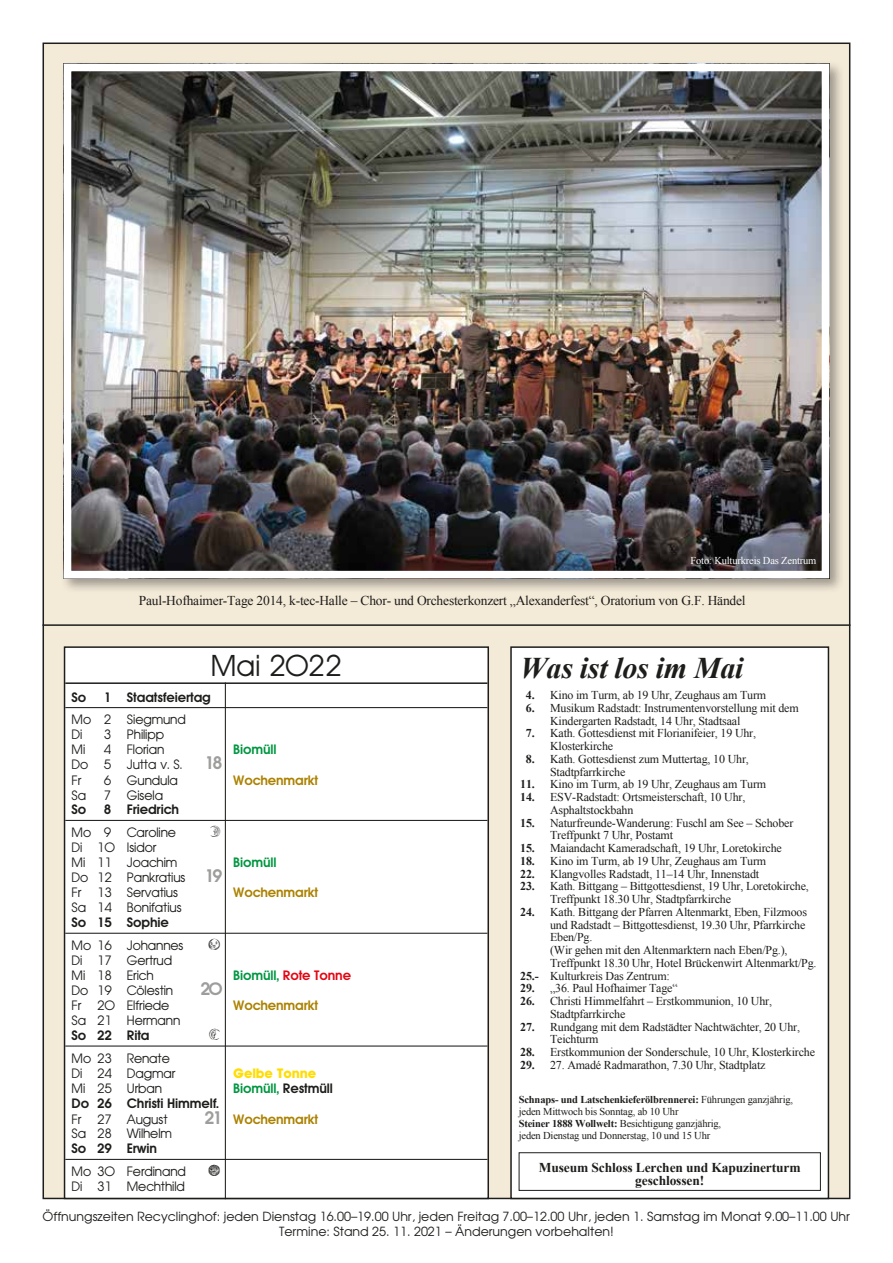
<style>
.page{position:relative;width:893px;height:1263px;background:#fff}
.page>*{position:absolute;margin:0;border:0;box-sizing:border-box;transform-origin:0 0}
.t1{font:italic 700 30px "Times New Roman";letter-spacing:-.01em;color:#1d1d1b}
.t2{font:30px "Avant Garde BQ";letter-spacing:-.005em;color:#1d1d1b}
.t3{font:600 18px "Avant Garde BQ";color:#9d9d9c}
.t4{font:13.5px/15.1px "Avant Garde BQ";letter-spacing:-.01em;color:#1d1d1b}
.t5{font:13.5px "Times New Roman";letter-spacing:-.015em;color:#1d1d1b}
.t6{font:600 13.5px "Avant Garde BQ";letter-spacing:-.01em;color:#1d1d1b}
.t7{font:700 13.5px/13.5px "Times New Roman";letter-spacing:-.01em;color:#1d1d1b;text-align:center}
.t8{font:600 13.5px "Avant Garde BQ";letter-spacing:-.01em;color:#ac8200}
.t9{font:600 13.5px "Avant Garde BQ";letter-spacing:-.01em;color:#009641}
.t10{font:600 13.5px "Avant Garde BQ";letter-spacing:-.01em;color:#e30613}
.t11{font:700 13.5px "Avant Garde BQ";letter-spacing:-.01em;color:#fd0}
.t12{font:12.6px/15.5px "Avant Garde";color:#1d1d1b;text-align:center}
.t13{font:12px/12.8px "Times New Roman";letter-spacing:-.015em;color:#1d1d1b}
.t14{font:10.5px/12px "Times New Roman";letter-spacing:-.015em;color:#1d1d1b}
.t15{font:10.5px "Times New Roman";letter-spacing:-.015em;color:#fff}
.s1{font-weight:600;font-size:18px;color:#9d9d9c}
.s2{color:#009641}
.s3{color:#1d1d1b}
.s4{font-size:18px;color:#9d9d9c}
.s5{font-weight:700}
</style>
<div class="page">
<div style="left:43px;top:43px;width:807px;height:1156px;background:#f4ead8;border:2px solid #1d1d1b"></div>
<div style="left:511px;top:647px;width:317px;height:551px;background:#fff"></div>
<div style="left:510px;top:646px;width:319px;height:553px;border:2px solid #1d1d1b"></div>
<hr style="left:43px;top:624px;width:807px;height:2px;background:#1d1d1b">
<div style="left:65px;top:647px;width:423px;height:551px;background:#fff"></div>
<hr style="left:65px;top:682px;width:422px;height:2px;background:#1d1d1b">
<hr style="left:65px;top:707px;width:422px;height:1px;background:#1d1d1b">
<hr style="left:65px;top:820px;width:422px;height:1px;background:#1d1d1b">
<hr style="left:65px;top:933px;width:422px;height:1px;background:#1d1d1b">
<hr style="left:65px;top:1045px;width:422px;height:1px;background:#1d1d1b">
<hr style="left:65px;top:1159px;width:422px;height:1px;background:#1d1d1b">
<div style="left:64px;top:646px;width:425px;height:553px;border:2px solid #1d1d1b"></div>
<hr style="left:225px;top:682px;width:1px;height:517px;background:#1d1d1b">
<div style="left:60px;top:60px;width:784px;height:534px;background:#1d1d1b;opacity:.4"></div>
<img style="left:73px;top:73px;width:747px;height:496px">
<div style="left:64px;top:64px;width:765px;height:514px;border:8px solid #fff"></div>
<div style="left:519px;top:1152px;width:302px;height:39px;border:1px solid #1d1d1b"></div>
<p class="t15" style="left:690px;top:553px;width:127px">Foto: Kulturkreis Das Zentrum</p>
<p class="t5" style="left:139px;top:591px;width:608px">Paul-Hofhaimer-Tage 2014, k-tec-Halle – Chor- und Orchesterkonzert „Alexanderfest“, Oratorium von G.F. Händel</p>
<h1 class="t2" style="left:211px;top:649px;width:132px">Mai 2022</h1>
<p class="t6" style="left:72px;top:689px;width:16px">So</p>
<p class="t6" style="left:104px;top:689px;width:109px">1 Staatsfeiertag</p>
<p class="t4" style="left:72px;top:712px;width:116px">Mo 2 Siegmund<br>Di</p>
<p class="t4" style="left:104px;top:727px;width:62px">3 Philipp</p>
<p class="t4" style="left:72px;top:742px;width:15px">Mi</p>
<p class="t4" style="left:104px;top:742px;width:62px">4 Florian</p>
<p class="t9" style="left:233px;top:742px;width:45px">Biomüll</p>
<p class="t4" style="left:72px;top:757px;width:152px;line-height:15.6px">Do 5 Jutta v. S. <span class="s1">18<br></span>Fr</p>
<p class="t4" style="left:104px;top:773px;width:76px">6 Gundula</p>
<p class="t8" style="left:233px;top:772px;width:86px">Wochenmarkt</p>
<p class="t4" style="left:72px;top:788px;width:16px">Sa</p>
<p class="t4" style="left:104px;top:788px;width:61px">7 Gisela</p>
<p class="t6" style="left:72px;top:802px;width:16px">So</p>
<p class="t6" style="left:104px;top:802px;width:77px">8 Friedrich</p>
<p class="t4" style="left:72px;top:825px;width:107px">Mo 9 Caroline<br>Di 10 Isidor<br>Mi 11 Joachim</p>
<p class="t4" style="left:72px;top:870px;width:152px">Do 12 Pankratius <span class="s1">19<br></span>Fr 13 Servatius</p>
<p class="t9" style="left:233px;top:854px;width:45px">Biomüll</p>
<p class="t8" style="left:233px;top:885px;width:86px">Wochenmarkt</p>
<p class="t4" style="left:72px;top:900px;width:112px">Sa 14 Bonifatius</p>
<p class="t6" style="left:72px;top:915px;width:99px">So 15 Sophie</p>
<p class="t4" style="left:72px;top:938px;width:114px">Mo 16 Johannes<br>Di 17 Gertrud<br>Mi 18 Erich</p>
<p class="t10" style="left:233px;top:967px;width:119px"><span class="s2">Biomüll,</span> Rote Tonne</p>
<p class="t4" style="left:72px;top:983px;width:103px">Do 19 Cölestin</p>
<h2 class="t3" style="left:200px;top:978px;width:24px">20</h2>
<p class="t4" style="left:72px;top:998px;width:99px">Fr 20 Elfriede</p>
<p class="t8" style="left:233px;top:998px;width:86px">Wochenmarkt</p>
<p class="t4" style="left:72px;top:1013px;width:110px">Sa 21 Hermann</p>
<p class="t6" style="left:72px;top:1027px;width:79px">So 22 Rita</p>
<p class="t4" style="left:72px;top:1050px;width:105px">Mo 23 Renate<br>Di 24 Dagmar</p>
<p class="t11" style="left:233px;top:1065px;width:85px">Gelbe Tonne</p>
<p class="t4" style="left:72px;top:1081px;width:92px">Mi 25 Urban</p>
<p class="t9" style="left:233px;top:1081px;width:101px">Biomüll, <span class="s3">Restmüll</span></p>
<p class="t6" style="left:72px;top:1095px;width:149px">Do 26 Christi Himmelf.</p>
<p class="t4" style="left:72px;top:1112px;width:97px">Fr 27 August</p>
<p class="t8" style="left:205px;top:1111px;width:115px"><span class="s4">21</span> Wochenmarkt</p>
<p class="t4" style="left:72px;top:1127px;width:102px">Sa 28 Wilhelm</p>
<p class="t6" style="left:72px;top:1141px;width:87px">So 29 Erwin</p>
<p class="t4" style="left:72px;top:1164px;width:116px">Mo 30 Ferdinand<br>Di 31 Mechthild</p>
<h1 class="t1" style="left:520px;top:647px;width:225px">Was ist los im Mai</h1>
<p class="t13" style="left:526px;top:688px;width:242px"><span class="s5">4.</span> Kino im Turm, ab 19 Uhr, Zeughaus am Turm</p>
<p class="t13" style="left:550px;top:701px;width:250px;text-indent:-24px"><span class="s5">6.</span> Musikum Radstadt: Instrumentenvorstellung mit dem<br>Kindergarten Radstadt, 14 Uhr, Stadtsaal</p>
<p class="t13" style="left:550px;top:727px;width:208px;text-indent:-24px"><span class="s5">7.</span> Kath. Gottesdienst mit Florianifeier, 19 Uhr,<br>Klosterkirche</p>
<p class="t13" style="left:550px;top:752px;width:200px;text-indent:-24px"><span class="s5">8.</span> Kath. Gottesdienst zum Muttertag, 10 Uhr,<br>Stadtpfarrkirche</p>
<p class="t13" style="left:520px;top:778px;width:247px"><span class="s5">11.</span> Kino im Turm, ab 19 Uhr, Zeughaus am Turm</p>
<p class="t13" style="left:550px;top:790px;width:197px;text-indent:-30px"><span class="s5">14.</span> ESV-Radstadt: Ortsmeisterschaft, 10 Uhr,<br>Asphaltstockbahn</p>
<p class="t13" style="left:550px;top:816px;width:245px;text-indent:-30px"><span class="s5">15.</span> Naturfreunde-Wanderung: Fuschl am See – Schober<br>Treffpunkt 7 Uhr, Postamt</p>
<p class="t13" style="left:520px;top:841px;width:263px"><span class="s5">15.</span> Maiandacht Kameradschaft, 19 Uhr, Loretokirche</p>
<p class="t13" style="left:520px;top:854px;width:247px"><span class="s5">18.</span> Kino im Turm, ab 19 Uhr, Zeughaus am Turm</p>
<p class="t13" style="left:520px;top:867px;width:240px"><span class="s5">22.</span> Klangvolles Radstadt, 11–14 Uhr, Innenstadt</p>
<p class="t13" style="left:550px;top:880px;width:260px;text-indent:-30px"><span class="s5">23.</span> Kath. Bittgang – Bittgottesdienst, 19 Uhr, Loretokirche,<br>Treffpunkt 18.30 Uhr, Stadtpfarrkirche</p>
<p class="t13" style="left:520px;top:905px;width:288px"><span class="s5">24.</span> Kath. Bittgang der Pfarren Altenmarkt, Eben, Filzmoos</p>
<p class="t13" style="left:550px;top:918px;width:257px">und Radstadt – Bittgottesdienst, 19.30 Uhr, Pfarrkirche</p>
<p class="t13" style="left:550px;top:931px;width:44px">Eben/Pg.</p>
<p class="t13" style="left:550px;top:943px;width:239px">(Wir gehen mit den Altenmarktern nach Eben/Pg.),</p>
<p class="t13" style="left:550px;top:956px;width:268px">Treffpunkt 18.30 Uhr, Hotel Brückenwirt Altenmarkt/Pg.</p>
<p class="t13" style="left:520px;top:969px;width:151px"><span class="s5">25.-</span> Kulturkreis Das Zentrum:</p>
<p class="t13" style="left:520px;top:982px;width:159px"><span class="s5">29.</span> „36. Paul Hofhaimer Tage“</p>
<p class="t13" style="left:550px;top:994px;width:223px;text-indent:-30px"><span class="s5">26.</span> Christi Himmelfahrt – Erstkommunion, 10 Uhr,<br>Stadtpfarrkirche</p>
<p class="t13" style="left:550px;top:1020px;width:251px;text-indent:-30px"><span class="s5">27.</span> Rundgang mit dem Radstädter Nachtwächter, 20 Uhr,<br>Teichturm</p>
<p class="t13" style="left:520px;top:1045px;width:296px"><span class="s5">28.</span> Erstkommunion der Sonderschule, 10 Uhr, Klosterkirche</p>
<p class="t13" style="left:520px;top:1058px;width:247px"><span class="s5">29.</span> 27. Amadé Radmarathon, 7.30 Uhr, Stadtplatz</p>
<p class="t14" style="left:519px;top:1093px;width:276px"><span class="s5">Schnaps- und Latschenkieferölbrennerei:</span> Führungen ganzjährig, jeden Mittwoch bis Sonntag, ab 10 Uhr<br><span class="s5">Steiner 1888 Wollwelt:</span> Besichtigung ganzjährig,<br>jeden Dienstag und Donnerstag, 10 und 15 Uhr</p>
<p class="t7" style="left:539px;top:1160px;width:263px">Museum Schloss Lerchen und Kapuzinerturm geschlossen!</p>
<p class="t12" style="left:43px;top:1208px;width:809px">Öffnungszeiten Recyclinghof: jeden Dienstag 16.00–19.00 Uhr, jeden Freitag 7.00–12.00 Uhr, jeden 1. Samstag im Monat 9.00–11.00 Uhr<br>Termine: Stand 25. 11. 2021 – Änderungen vorbehalten!</p>
</div>
